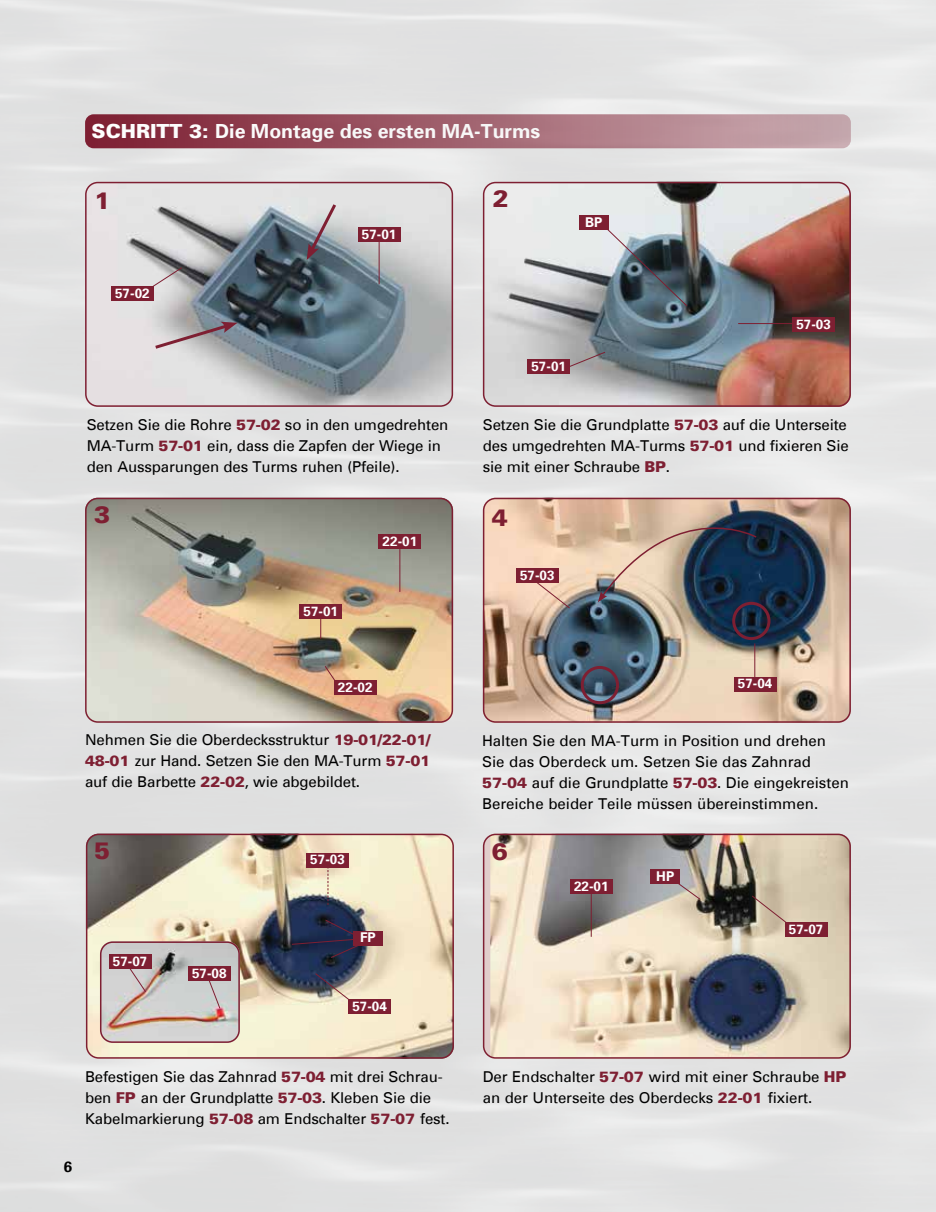
<style>
.page{position:relative;width:936px;height:1212px;background:#fff}
.page>*{position:absolute;margin:0;border:0;box-sizing:border-box;transform-origin:0 0}
.t1{font:900 24px "Univers";color:#7e1f32}
.t2{font:700 19.5px "Univers";color:#fff}
.t3{font:15px/21px "Univers";letter-spacing:-.01em;color:#000}
.t4{font:700 15px "Univers";color:#000}
.t5{font:700 13.5px "Univers";color:#fff}
.s1{font-weight:900}
.s2{font-weight:900;color:#7e1f32}
</style>
<div class="page">
<img style="left:0;top:0;width:935px;height:1212px">
<img style="left:483px;top:182px;width:367px;height:225px">
<div style="left:483px;top:182px;width:367px;height:225px;border:2px solid #7e1f32;border-radius:12px"></div>
<img style="left:85px;top:182px;width:368px;height:225px">
<div style="left:85px;top:182px;width:368px;height:225px;border:2px solid #7e1f32;border-radius:12px"></div>
<img style="left:483px;top:498px;width:367px;height:225px">
<div style="left:483px;top:498px;width:367px;height:225px;border:2px solid #7e1f32;border-radius:12px"></div>
<img style="left:85px;top:498px;width:368px;height:225px">
<div style="left:85px;top:498px;width:368px;height:225px;border:2px solid #7e1f32;border-radius:12px"></div>
<img style="left:490px;top:834px;width:360px;height:225px">
<div style="left:483px;top:834px;width:367px;height:225px;border:2px solid #7e1f32;border-radius:12px"></div>
<img style="left:86px;top:834px;width:368px;height:225px">
<div style="left:86px;top:834px;width:368px;height:225px;border:2px solid #7e1f32;border-radius:12px"></div>
<div style="left:85px;top:114px;width:765px;height:34px;background:linear-gradient(to right,#7c1d30,#c9acb2);border-radius:9px"></div>
<svg style="left:145px;top:267px;width:38px;height:25px"></svg>
<div style="left:111px;top:286px;width:43px;height:15px;background:#7e1f32"></div>
<svg style="left:324px;top:665px;width:12px;height:18px"></svg>
<div style="left:334px;top:680px;width:42px;height:15px;background:#7e1f32"></div>
<hr style="left:738px;top:323px;width:58px;height:1px;background:#7e1f32">
<div style="left:792px;top:317px;width:42px;height:15px;background:#7e1f32"></div>
<svg style="left:671px;top:878px;width:29px;height:22px"></svg>
<div style="left:650px;top:869px;width:30px;height:15px;background:#7e1f32"></div>
<hr style="left:379px;top:233px;width:1px;height:51px;background:#7e1f32">
<div style="left:358px;top:227px;width:42px;height:15px;background:#7e1f32"></div>
<svg style="left:152px;top:322px;width:85px;height:29px;background:#aea5a9"></svg>
<svg style="left:306px;top:201px;width:33px;height:59px;background:#a4a1a8"></svg>
<svg style="left:556px;top:351px;width:50px;height:21px"></svg>
<div style="left:527px;top:359px;width:43px;height:15px;background:#7e1f32"></div>
<svg style="left:604px;top:227px;width:83px;height:80px;background:#6a7780"></svg>
<div style="left:579px;top:215px;width:29px;height:15px;background:#7e1f32"></div>
<hr style="left:399px;top:541px;width:1px;height:51px;background:#7e1f32">
<div style="left:378px;top:534px;width:43px;height:15px;background:#7e1f32"></div>
<svg style="left:320px;top:619px;width:1px;height:20px"></svg>
<div style="left:299px;top:604px;width:43px;height:15px;background:#7e1f32"></div>
<div style="left:580px;top:666px;width:39px;height:38px;border:3px solid #7e1f32;border-radius:50%"></div>
<div style="left:732px;top:602px;width:38px;height:38px;border:3px solid #7e1f32;border-radius:50%"></div>
<svg style="left:534px;top:580px;width:36px;height:29px"></svg>
<div style="left:516px;top:568px;width:42px;height:15px;background:#7e1f32"></div>
<hr style="left:754px;top:643px;width:1px;height:35px;background:#7e1f32">
<div style="left:733px;top:677px;width:43px;height:15px;background:#7e1f32"></div>
<svg style="left:597px;top:494px;width:160px;height:108px;background:#948a84"></svg>
<img style="left:100px;top:941px;width:140px;height:102px">
<div style="left:100px;top:941px;width:140px;height:102px;border:2px solid #7e1f32;border-radius:12px"></div>
<svg style="left:208px;top:981px;width:13px;height:28px"></svg>
<div style="left:188px;top:966px;width:42px;height:15px;background:#7e1f32"></div>
<svg style="left:314px;top:972px;width:37px;height:29px"></svg>
<div style="left:348px;top:999px;width:43px;height:15px;background:#7e1f32"></div>
<svg style="left:327px;top:867px;width:1px;height:38px"></svg>
<div style="left:306px;top:853px;width:43px;height:14px;background:#7e1f32"></div>
<svg style="left:291px;top:919px;width:76px;height:39px;background:#242d4d"></svg>
<div style="left:353px;top:930px;width:30px;height:15px;background:#7e1f32"></div>
<svg style="left:126px;top:969px;width:21px;height:24px"></svg>
<div style="left:109px;top:954px;width:42px;height:15px;background:#7e1f32"></div>
<hr style="left:591px;top:885px;width:1px;height:52px;background:#7e1f32">
<div style="left:570px;top:879px;width:42px;height:15px;background:#7e1f32"></div>
<svg style="left:751px;top:895px;width:36px;height:29px"></svg>
<div style="left:784px;top:922px;width:43px;height:15px;background:#7e1f32"></div>
<h2 class="t2" style="left:92px;top:123px;width:450px"><span class="s1">SCHRITT 3:</span> Die Montage des ersten MA-Turms</h2>
<h1 class="t1" style="left:94px;top:190px;width:18px">1</h1>
<p class="t5" style="left:115px;top:287px;width:36px">57-02</p>
<p class="t5" style="left:362px;top:228px;width:36px">57-01</p>
<p class="t3" style="left:87px;top:416px;width:363px">Setzen Sie die Rohre <span class="s2">57-02</span> so in den umgedrehten<br>MA-Turm <span class="s2">57-01</span> ein, dass die Zapfen der Wiege in den Aussparungen des Turms ruhen (Pfeile).</p>
<h1 class="t1" style="left:94px;top:503px;width:18px">3</h1>
<p class="t5" style="left:303px;top:605px;width:36px">57-01</p>
<p class="t5" style="left:382px;top:536px;width:36px">22-01</p>
<h1 class="t1" style="left:493px;top:188px;width:18px">2</h1>
<p class="t5" style="left:585px;top:216px;width:19px">BP</p>
<p class="t5" style="left:531px;top:360px;width:36px">57-01</p>
<p class="t5" style="left:796px;top:318px;width:36px">57-03</p>
<p class="t3" style="left:483px;top:416px;width:367px">Setzen Sie die Grundplatte <span class="s2">57-03</span> auf die Unterseite des umgedrehten MA-Turms <span class="s2">57-01</span> und fixieren Sie sie mit einer Schraube <span class="s2">BP</span>.</p>
<h1 class="t1" style="left:492px;top:506px;width:18px">4</h1>
<p class="t5" style="left:520px;top:570px;width:36px">57-03</p>
<p class="t5" style="left:338px;top:681px;width:36px">22-02</p>
<p class="t3" style="left:85px;top:730px;width:347px;text-align:justify">Nehmen Sie die Oberdecksstruktur <span class="s2">19-01/22-01/ 48-01</span> zur Hand. Setzen Sie den MA-Turm <span class="s2">57-01 </span>auf die Barbette <span class="s2">22-02</span>, wie abgebildet.</p>
<h1 class="t1" style="left:94px;top:840px;width:18px">5</h1>
<p class="t5" style="left:310px;top:854px;width:36px">57-03</p>
<p class="t5" style="left:113px;top:956px;width:36px">57-07</p>
<p class="t5" style="left:192px;top:967px;width:36px">57-08</p>
<p class="t5" style="left:360px;top:932px;width:17px">FP</p>
<p class="t5" style="left:352px;top:1001px;width:36px">57-04</p>
<p class="t4" style="left:64px;top:1160px;width:10px">6</p>
<p class="t3" style="left:85px;top:1067px;width:366px">Befestigen Sie das Zahnrad <span class="s2">57-04</span> mit drei Schrau&shy;ben <span class="s2">FP</span> an der Grundplatte <span class="s2">57-03</span>. Kleben Sie die<br>Kabelmarkierung <span class="s2">57-08</span> am Endschalter <span class="s2">57-07</span> fest.</p>
<p class="t5" style="left:737px;top:678px;width:36px">57-04</p>
<p class="t3" style="left:482px;top:731px;width:368px">Halten Sie den MA-Turm in Position und drehen Sie das Oberdeck um. Setzen Sie das Zahnrad <span class="s2">57-04</span> auf die Grundplatte <span class="s2">57-03</span>. Die eingekreisten Bereiche beider Teile müssen übereinstimmen.</p>
<h1 class="t1" style="left:492px;top:840px;width:18px">6</h1>
<p class="t5" style="left:574px;top:880px;width:36px">22-01</p>
<p class="t5" style="left:656px;top:870px;width:19px">HP</p>
<p class="t5" style="left:788px;top:923px;width:36px">57-07</p>
<p class="t3" style="left:483px;top:1068px;width:365px">Der Endschalter <span class="s2">57-07</span> wird mit einer Schraube <span class="s2">HP </span>an der Unterseite des Oberdecks <span class="s2">22-01</span> fixiert.</p>
</div>
